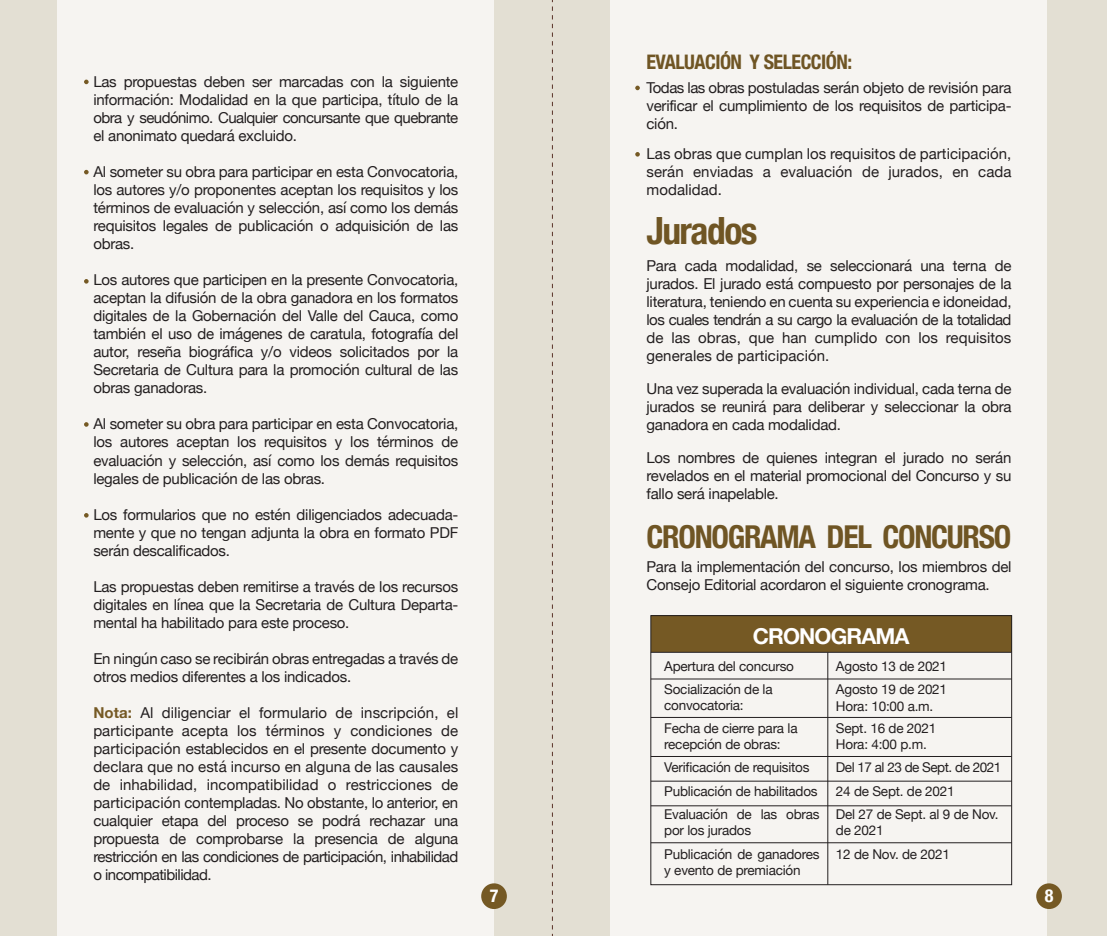
<style>
.page{position:relative;width:1107px;height:936px;background:#fff}
.page>*{position:absolute;margin:0;border:0;box-sizing:border-box;transform-origin:0 0}
.t1{font:700 condensed 37.5px "Helvetica Neue";letter-spacing:-.04em;color:#6f5524}
.t2{font:700 condensed 31.5px "Helvetica Neue";letter-spacing:-.04em;color:#6f5524}
.t3{font:700 21.9px "Helvetica Neue";letter-spacing:-.04em;color:#fff}
.t4{font:700 condensed 19.95px "Helvetica Neue";letter-spacing:-.025em;color:#6f5524}
.t5{font:700 condensed 18px "Helvetica Neue";color:#fff}
.t6{font:15px/18px "Helvetica Neue";letter-spacing:-.015em;color:#231f20;text-align:justify}
.t7{font:13.5px/23.4px "Helvetica Neue";letter-spacing:-.015em;color:#231f20}
.s1{font-weight:700;color:#755924}
</style>
<div class="page">
<div style="left:0;top:0;width:1106px;height:935px;background:#e3dfd3"></div>
<div style="left:610px;top:0;width:437px;height:935px;background:#f6f4f1"></div>
<svg style="left:552px;top:0;width:1px;height:935px"></svg>
<div style="left:58px;top:0;width:436px;height:935px;background:#f6f4f1"></div>
<svg style="left:84px;top:80px;width:5px;height:4px"></svg>
<svg style="left:84px;top:170px;width:5px;height:4px"></svg>
<svg style="left:84px;top:279px;width:5px;height:4px"></svg>
<svg style="left:84px;top:422px;width:5px;height:4px"></svg>
<svg style="left:84px;top:513px;width:5px;height:4px"></svg>
<div style="left:481px;top:882px;width:26px;height:26px;background:#755924;border-radius:50%"></div>
<hr style="left:650px;top:678px;width:361px;height:1px;background:#231f20">
<hr style="left:650px;top:716px;width:361px;height:1px;background:#231f20">
<hr style="left:650px;top:755px;width:361px;height:1px;background:#231f20">
<hr style="left:650px;top:780px;width:361px;height:1px;background:#231f20">
<hr style="left:650px;top:805px;width:361px;height:1px;background:#231f20">
<hr style="left:650px;top:842px;width:361px;height:1px;background:#231f20">
<div style="left:650px;top:615px;width:361px;height:37px;background:#755924"></div>
<div style="left:650px;top:615px;width:361px;height:269px;border:1px solid #231f20"></div>
<hr style="left:827px;top:652px;width:1px;height:232px;background:#231f20">
<hr style="left:650px;top:651px;width:361px;height:1px;background:#231f20">
<svg style="left:635px;top:152px;width:4px;height:4px"></svg>
<svg style="left:635px;top:86px;width:4px;height:4px"></svg>
<div style="left:1036px;top:882px;width:25px;height:26px;background:#755924;border-radius:50%"></div>
<p class="t6" style="left:93px;top:74px;width:366px">Las propuestas deben ser marcadas con la siguiente información: Modalidad en la que participa, título de la obra y seudónimo. Cualquier concursante que quebrante el anonimato quedará excluido.</p>
<p class="t6" style="left:93px;top:164px;width:366px">Al someter su obra para participar en esta Convocatoria, los autores y/o proponentes aceptan los requisitos y los términos de evaluación y selección, así como los demás requisitos legales de publicación o adquisición de las obras.</p>
<p class="t6" style="left:93px;top:272px;width:366px">Los autores que participen en la presente Convocatoria, aceptan la difusión de la obra ganadora en los formatos digitales de la Gobernación del Valle del Cauca, como también el uso de imágenes de caratula, fotografía del autor, reseña biográfica y/o videos solicitados por la Secretaria de Cultura para la promoción cultural de las obras ganadoras.</p>
<p class="t6" style="left:93px;top:416px;width:366px">Al someter su obra para participar en esta Convocatoria, los autores aceptan los requisitos y los términos de evaluación y selección, así como los demás requisitos legales de publicación de las obras.</p>
<p class="t6" style="left:93px;top:506px;width:366px">Los formularios que no estén diligenciados adecuada&shy;mente y que no tengan adjunta la obra en formato PDF serán descalificados.</p>
<p class="t6" style="left:93px;top:578px;width:366px">Las propuestas deben remitirse a través de los recursos digitales en línea que la Secretaria de Cultura Departa&shy;mental ha habilitado para este proceso.</p>
<p class="t6" style="left:93px;top:650px;width:366px">En ningún caso se recibirán obras entregadas a través de otros medios diferentes a los indicados.</p>
<p class="t6" style="left:93px;top:704px;width:366px"><span class="s1">Nota:</span> Al diligenciar el formulario de inscripción, el participante acepta los términos y condiciones de participación establecidos en el presente documento y declara que no está incurso en alguna de las causales de inhabilidad, incompatibilidad o restricciones de participación contempladas. No obstante, lo anterior, en cualquier etapa del proceso se podrá rechazar una propuesta de comprobarse la presencia de alguna restricción en las condiciones de participación, inhabilidad o incompatibilidad.</p>
<p class="t5" style="left:489px;top:880px;width:10px">7</p>
<h3 class="t4" style="left:646px;top:46px;width:207px">EVALUACIÓN Y SELECCIÓN:</h3>
<p class="t6" style="left:646px;top:80px;width:366px">Todas las obras postuladas serán objeto de revisión para verificar el cumplimiento de los requisitos de participa&shy;ción.</p>
<p class="t6" style="left:646px;top:146px;width:366px">Las obras que cumplan los requisitos de participación, serán enviadas a evaluación de jurados, en cada modalidad.</p>
<h1 class="t1" style="left:646px;top:199px;width:113px">Jurados</h1>
<p class="t6" style="left:646px;top:257px;width:366px">Para cada modalidad, se seleccionará una terna de jurados. El jurado está compuesto por personajes de la literatura, teniendo en cuenta su experiencia e idoneidad, los cuales tendrán a su cargo la evaluación de la totalidad de las obras, que han cumplido con los requisitos generales de participación.</p>
<p class="t6" style="left:646px;top:380px;width:366px">Una vez superada la evaluación individual, cada terna de jurados se reunirá para deliberar y seleccionar la obra ganadora en cada modalidad.</p>
<p class="t6" style="left:646px;top:449px;width:366px">Los nombres de quienes integran el jurado no serán revelados en el material promocional del Concurso y su fallo será inapelable.</p>
<h2 class="t2" style="left:646px;top:510px;width:366px">CRONOGRAMA DEL CONCURSO</h2>
<p class="t6" style="left:646px;top:558px;width:366px">Para la implementación del concurso, los miembros del<br>Consejo Editorial acordaron el siguiente cronograma.</p>
<h3 class="t3" style="left:752px;top:618px;width:158px">CRONOGRAMA</h3>
<p class="t7" style="left:835px;top:655px;width:113px">Agosto 13 de 2021<br>Agosto 19 de 2021</p>
<p class="t7" style="left:835px;top:695px;width:102px;line-height:22.2px">Hora: 10:00 a.m.<br>Sept. 16 de 2021</p>
<p class="t7" style="left:835px;top:732px;width:167px">Hora: 4:00 p.m.<br>Del 17 al 23 de Sept. de 2021<br>24 de Sept. de 2021<br>Del 27 de Sept. al 9 de Nov.</p>
<p class="t7" style="left:835px;top:819px;width:115px">de 2021<br>12 de Nov. de 2021</p>
<p class="t7" style="left:664px;top:654px;width:131px">Apertura del concurso<br>Socialización de la</p>
<p class="t7" style="left:664px;top:695px;width:135px;line-height:22.2px">convocatoria:<br>Fecha de cierre para la</p>
<p class="t7" style="left:664px;top:732px;width:157px">recepción de obras:<br>Verificación de requisitos<br>Publicación de habilitados<br>Evaluación de las obras</p>
<p class="t7" style="left:664px;top:819px;width:157px">por los jurados<br>Publicación de ganadores</p>
<p class="t7" style="left:664px;top:858px;width:138px">y evento de premiación</p>
<p class="t5" style="left:1044px;top:880px;width:10px">8</p>
</div>
